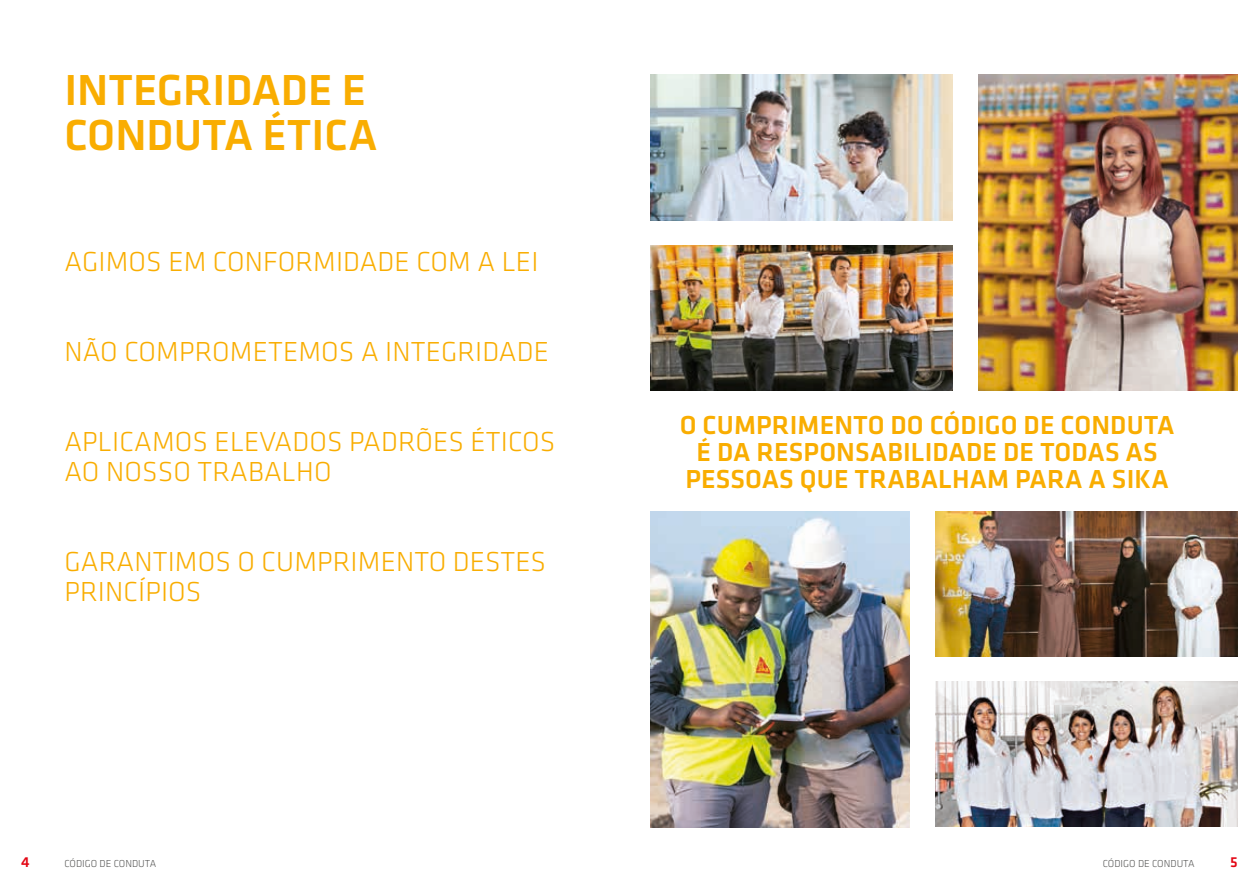
<style>
.page{position:relative;width:1259px;height:893px;background:#fff}
.page>*{position:absolute;margin:0;border:0;box-sizing:border-box;transform-origin:0 0}
.SI_Klavica_HL3{font:500 45px/45px "Klavika";color:#f9ad01}
.SI_Klavica_Zitat___b{font:300 28.5px/30px "Klavika";letter-spacing:.005em;color:#f9ad01}
.SI_Klavica_Zitat_nor{font:500 27px/27px "Klavika";letter-spacing:.005em;color:#f9ad01;text-align:center}
.t1{font:500 15px "Klavika";color:#e30614}
.t2{font:300 10.5px "Klavika";color:#575756}
</style>
<div class="page">
<img style="left:935px;top:511px;width:302px;height:145px">
<img style="left:935px;top:682px;width:302px;height:145px">
<img style="left:651px;top:511px;width:258px;height:316px">
<img style="left:651px;top:75px;width:301px;height:145px">
<img style="left:979px;top:75px;width:258px;height:316px">
<img style="left:651px;top:245px;width:301px;height:146px">
<p class="SI_Klavica_HL3" style="left:64px;top:67px;width:314px">INTEGRIDADE E<br>CONDUTA ÉTICA</p>
<p class="SI_Klavica_Zitat___b" style="left:64px;top:246px;width:475px">AGIMOS EM CONFORMIDADE COM A LEI</p>
<p class="SI_Klavica_Zitat___b" style="left:64px;top:336px;width:486px">NÃO COMPROMETEMOS A INTEGRIDADE</p>
<p class="SI_Klavica_Zitat___b" style="left:64px;top:426px;width:492px">APLICAMOS ELEVADOS PADRÕES ÉTICOS<br>AO NOSSO TRABALHO</p>
<p class="SI_Klavica_Zitat___b" style="left:64px;top:546px;width:483px">GARANTIMOS O CUMPRIMENTO DESTES<br>PRINCÍPIOS</p>
<p class="SI_Klavica_Zitat_nor" style="left:680px;top:411px;width:496px">O CUMPRIMENTO DO CÓDIGO DE CONDUTA<br>É DA RESPONSABILIDADE DE TODAS AS<br>PESSOAS QUE TRABALHAM PARA A SIKA</p>
<p class="t1" style="left:21px;top:852px;width:10px">4</p>
<p class="t2" style="left:64px;top:857px;width:93px">CÓDIGO DE CONDUTA</p>
<p class="t2" style="left:1102px;top:857px;width:93px">CÓDIGO DE CONDUTA</p>
<p class="t1" style="left:1230px;top:852px;width:9px">5</p>
</div>
